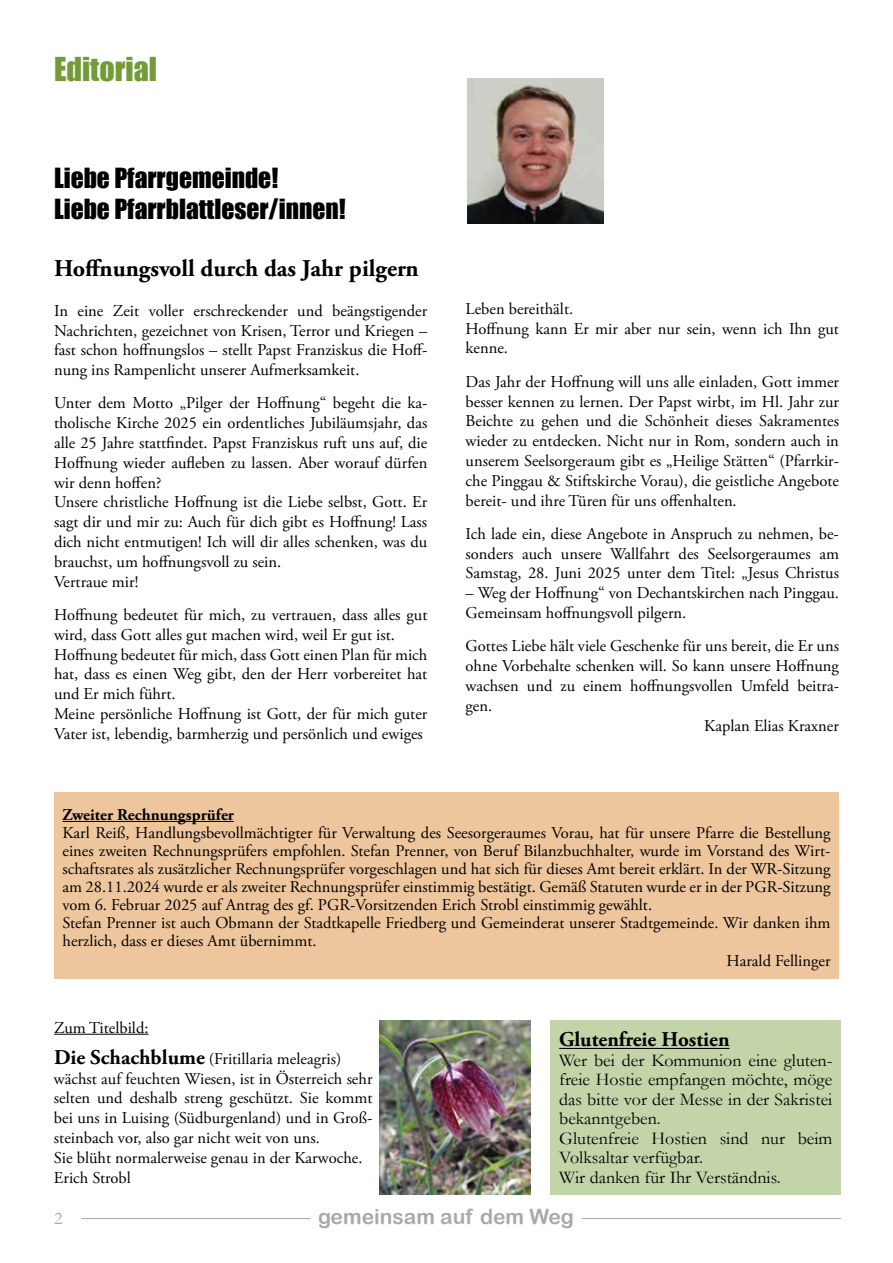
<style>
.page{position:relative;width:893px;height:1263px;background:#fff}
.page>*{position:absolute;margin:0;border:0;box-sizing:border-box;transform-origin:0 0}
.t1{font:30.3px "Impact";color:#759b38}
.t2{font:25.5px/30.6px "Impact";color:#000}
.t3{font:700 24px "Adobe Garamond Pro";color:#000}
.t4{font:21px "Arial Rounded MT Bold";color:#a7a9ac}
.t5{font:700 21px "Adobe Garamond Pro";color:#000}
.t6{font:18px/19.5px "Garamond";color:#000}
.t7{font:18px "Garamond";color:#a7a9ac}
.t8{font:16.5px/19.8px "Adobe Garamond Pro";color:#000}
.t9{font:700 16.5px "Adobe Garamond Pro";color:#000}
.s1{font-weight:700;font-size:21px}
</style>
<div class="page">
<hr style="left:582px;top:1218px;width:259px;height:1px;background:#a7a9ac">
<hr style="left:81px;top:1218px;width:229px;height:1px;background:#a7a9ac">
<hr style="left:54px;top:1034px;width:95px;height:1px;background:#000">
<div style="left:551px;top:1020px;width:290px;height:175px;background:#c4d4a9"></div>
<hr style="left:559px;top:1048px;width:170px;height:1px;background:#000">
<img style="left:380px;top:1020px;width:150px;height:175px">
<img style="left:468px;top:78px;width:136px;height:145px">
<div style="left:54px;top:792px;width:785px;height:186px;background:#edc69d"></div>
<hr style="left:63px;top:821px;width:171px;height:1px;background:#000">
<h1 class="t1" style="left:54px;top:46px;width:105px">Editorial</h1>
<h2 class="t2" style="left:54px;top:162px;width:293px">Liebe Pfarrgemeinde!<br>Liebe Pfarrblattleser/innen!</h2>
<h3 class="t3" style="left:54px;top:254px;width:366px">Hoffnungsvoll durch das Jahr pilgern</h3>
<p class="t8" style="left:54px;top:301px;width:375px;text-align:justify">In eine Zeit voller erschreckender und beängstigender Nachrichten, gezeichnet von Krisen, Terror und Kriegen – fast schon hoffnungslos – stellt Papst Franziskus die Hoff&shy;nung ins Rampenlicht unserer Aufmerksamkeit.</p>
<p class="t8" style="left:54px;top:394px;width:375px">Unter dem Motto „Pilger der Hoffnung“ begeht die ka&shy;tholische Kirche 2025 ein ordentliches Jubiläumsjahr, das alle 25 Jahre stattfindet. Papst Franziskus ruft uns auf, die Hoffnung wieder aufleben zu lassen. Aber worauf dürfen wir denn hoffen?<br>Unsere christliche Hoffnung ist die Liebe selbst, Gott. Er sagt dir und mir zu: Auch für dich gibt es Hoffnung! Lass dich nicht entmutigen! Ich will dir alles schenken, was du brauchst, um hoffnungsvoll zu sein.<br>Vertraue mir!</p>
<p class="t8" style="left:54px;top:605px;width:375px">Hoffnung bedeutet für mich, zu vertrauen, dass alles gut wird, dass Gott alles gut machen wird, weil Er gut ist.<br>Hoffnung bedeutet für mich, dass Gott einen Plan für mich hat, dass es einen Weg gibt, den der Herr vorbereitet hat und Er mich führt.<br>Meine persönliche Hoffnung ist Gott, der für mich guter Vater ist, lebendig, barmherzig und persönlich und ewiges</p>
<p class="t8" style="left:466px;top:299px;width:375px">Leben bereithält.<br>Hoffnung kann Er mir aber nur sein, wenn ich Ihn gut kenne.</p>
<p class="t8" style="left:466px;top:372px;width:375px;text-align:justify">Das Jahr der Hoffnung will uns alle einladen, Gott immer besser kennen zu lernen. Der Papst wirbt, im Hl. Jahr zur Beichte zu gehen und die Schönheit dieses Sakramentes wieder zu entdecken. Nicht nur in Rom, sondern auch in unserem Seelsorgeraum gibt es „Heilige Stätten“ (Pfarrkir&shy;che Pinggau &amp; Stiftskirche Vorau), die geistliche Angebote bereit- und ihre Türen für uns offenhalten.</p>
<p class="t8" style="left:466px;top:524px;width:375px;text-align:justify">Ich lade ein, diese Angebote in Anspruch zu nehmen, be&shy;sonders auch unsere Wallfahrt des Seelsorgeraumes am Samstag, 28. Juni 2025 unter dem Titel: „Jesus Christus</p>
<p class="t8" style="left:466px;top:584px;width:375px">– Weg der Hoffnung“ von Dechantskirchen nach Pinggau.<br>Gemeinsam hoffnungsvoll pilgern.</p>
<p class="t8" style="left:466px;top:637px;width:375px">Gottes Liebe hält viele Geschenke für uns bereit, die Er uns</p>
<p class="t8" style="left:466px;top:657px;width:375px">ohne Vorbehalte schenken will. So kann unsere Hoffnung</p>
<p class="t8" style="left:466px;top:676px;width:375px">wachsen und zu einem hoffnungsvollen Umfeld beitra-</p>
<p class="t8" style="left:466px;top:696px;width:28px">gen.</p>
<p class="t8" style="left:704px;top:716px;width:136px">Kaplan Elias Kraxner</p>
<p class="t9" style="left:63px;top:805px;width:173px">Zweiter Rechnungsprüfer</p>
<p class="t8" style="left:63px;top:824px;width:769px;line-height:18px">Karl Reiß, Handlungsbevollmächtigter für Verwaltung des Seesorgeraumes Vorau, hat für unsere Pfarre die Bestellung eines zweiten Rechnungsprüfers empfohlen. Stefan Prenner, von Beruf Bilanzbuchhalter, wurde im Vorstand des Wirt&shy;schaftsrates als zusätzlicher Rechnungsprüfer vorgeschlagen und hat sich für dieses Amt bereit erklärt. In der WR-Sitzung am 28.11.2024 wurde er als zweiter Rechnungsprüfer einstimmig bestätigt. Gemäß Statuten wurde er in der PGR-Sitzung vom 6. Februar 2025 auf Antrag des gf. PGR-Vorsitzenden Erich Strobl einstimmig gewählt.<br>Stefan Prenner ist auch Obmann der Stadtkapelle Friedberg und Gemeinderat unserer Stadtgemeinde. Wir danken ihm herzlich, dass er dieses Amt übernimmt.</p>
<p class="t8" style="left:727px;top:951px;width:105px">Harald Fellinger</p>
<p class="t8" style="left:54px;top:1012px;width:289px;line-height:31.2px">Zum Titelbild:<br><span class="s1">Die Schachblume</span> (Fritillaria meleagris)</p>
<p class="t8" style="left:54px;top:1069px;width:320px">wächst auf feuchten Wiesen, ist in Österreich sehr selten und deshalb streng geschützt. Sie kommt bei uns in Luising (Südburgenland) und in Groß&shy;steinbach vor, also gar nicht weit von uns.<br>Sie blüht normalerweise genau in der Karwoche.<br>Erich Strobl</p>
<p class="t5" style="left:559px;top:1027px;width:172px">Glutenfreie Hostien</p>
<p class="t6" style="left:559px;top:1050px;width:275px">Wer bei der Kommunion eine gluten&shy;freie Hostie empfangen möchte, möge das bitte vor der Messe in der Sakristei bekanntgeben.<br>Glutenfreie Hostien sind nur beim<br>Volksaltar verfügbar.<br>Wir danken für Ihr Verständnis.</p>
<p class="t7" style="left:54px;top:1206px;width:10px">2</p>
<p class="t4" style="left:318px;top:1204px;width:257px">gemeinsam auf dem Weg</p>
</div>
